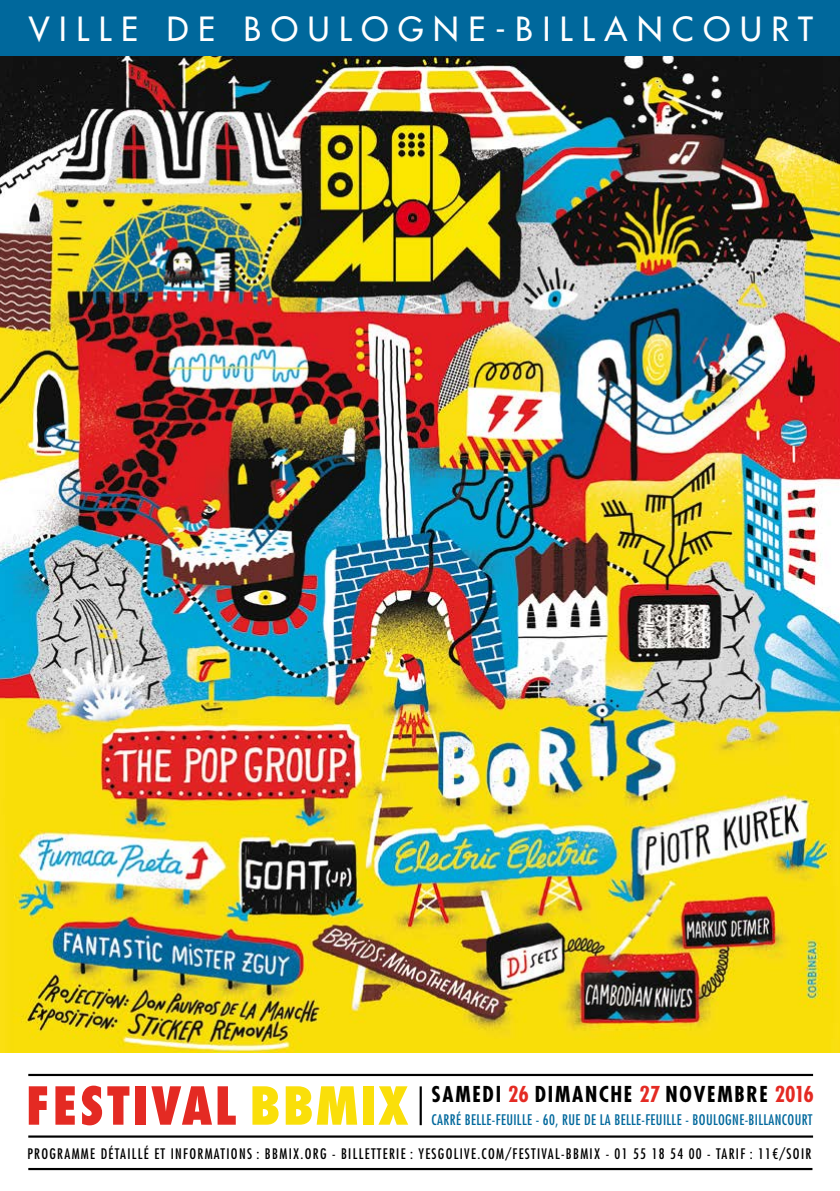
<style>
.page{position:relative;width:840px;height:1191px;background:#fff}
.page>*{position:absolute;margin:0;border:0;box-sizing:border-box;transform-origin:0 0}
.t1{font:800 condensed 51px "Futura Std";letter-spacing:.04em;color:#e42a23}
.t2{font:500 32.4px "Futura Std";letter-spacing:.3em;color:#fff}
.t3{font:700 condensed 21.4px "Futura Std";letter-spacing:.08em;color:#000}
.t4{font:condensed 14.2px "Futura Std";letter-spacing:.09em;color:#000}
.t5{font:condensed 14.2px "Futura Std";letter-spacing:.025em;color:#00689c}
.s1{color:#fadf0a}
.s2{font-size:21.2px}
.s3{color:#e42a23}
</style>
<div class="page">
<img style="left:0;top:55px;width:839px;height:998px">
<div style="left:0;top:0;width:839px;height:55px;background:#00689c"></div>
<hr style="left:28px;top:1168px;width:784px;height:2px;background:#000">
<hr style="left:28px;top:1135px;width:784px;height:2px;background:#000">
<hr style="left:28px;top:1073px;width:784px;height:3px;background:#000">
<hr style="left:419px;top:1086px;width:2px;height:39px;background:#000">
<h2 class="t2" style="left:29px;top:9px;width:785px">VILLE DE BOULOGNE-BILLANCOURT</h2>
<h1 class="t1" style="left:26px;top:1073px;width:384px">FESTIVAL <span class="s1">BBMIX</span></h1>
<h3 class="t3" style="left:431px;top:1081px;width:383px"><span class="s2">SA</span>MEDI <span class="s3">26</span> DIMANCHE <span class="s3">27</span> NOVEMBRE <span class="s3">2016</span></h3>
<p class="t5" style="left:431px;top:1111px;width:382px">CARRÉ BELLE-FEUILLE - 60, RUE DE LA BELLE-FEUILLE - BOULOGNE-BILLANCOURT</p>
<p class="t4" style="left:27px;top:1144px;width:170px">PROGRAMME DÉTAILLÉ ET INFORMATIO</p>
<p class="t4" style="left:239px;top:1144px;width:74px">NS : BBMIX.ORG</p>
<p class="t4" style="left:332px;top:1144px;width:23px">- BILLETTERIE</p>
<p class="t4" style="left:410px;top:1144px;width:35px">: YESGOLI</p>
<p class="t4" style="left:464px;top:1144px;width:348px">VE.COM/FESTIVAL-BBMIX - 01 55 18 54 00 - TARIF : 11€/SOIR</p>
</div>
